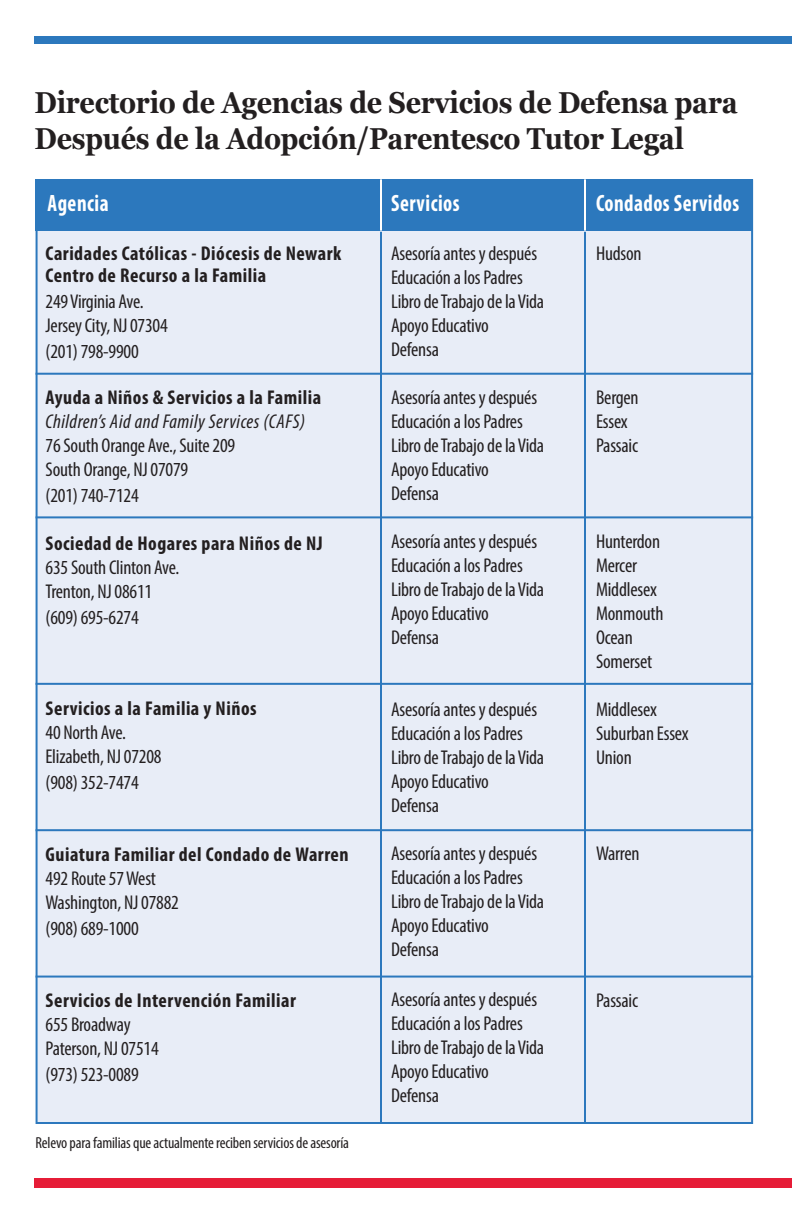
<style>
.page{position:relative;width:792px;height:1224px;background:#fff}
.page>*{position:absolute;margin:0;border:0;box-sizing:border-box;transform-origin:0 0}
.t1{font:700 30.2px/36px "Georgia";letter-spacing:-.01em;color:#231f20;scale:.89 1}
.t2{font:700 condensed 23.8px "Myriad Pro";letter-spacing:.025em;color:#fff;scale:.89 1}
.t3{font:condensed 20px/24px "Myriad Pro";letter-spacing:-.01em;color:#231f20}
.t4{font:700 condensed 20px/22px "Myriad Pro";letter-spacing:.025em;color:#231f20}
.t5{font:italic condensed 20px "Myriad Pro";letter-spacing:.025em;color:#231f20}
.t6{font:condensed 16px "Myriad Pro";letter-spacing:-.01em;color:#231f20}
</style>
<div class="page">
<div style="left:36px;top:179px;width:717px;height:945px;background:#e8edf7;border:2px solid #2c78bd"></div>
<div style="left:36px;top:179px;width:717px;height:52px;background:#2c78bd"></div>
<div style="left:35px;top:36px;width:757px;height:7px;background:#2c78bd"></div>
<div style="left:35px;top:1178px;width:757px;height:10px;background:#e61c37"></div>
<hr style="left:380px;top:232px;width:2px;height:892px;background:#2c78bd">
<hr style="left:380px;top:179px;width:2px;height:52px;background:#fff">
<hr style="left:584px;top:232px;width:2px;height:892px;background:#2c78bd">
<hr style="left:584px;top:179px;width:2px;height:52px;background:#fff">
<hr style="left:36px;top:683px;width:717px;height:2px;background:#2c78bd">
<hr style="left:36px;top:829px;width:717px;height:2px;background:#2c78bd">
<hr style="left:36px;top:976px;width:717px;height:2px;background:#2c78bd">
<hr style="left:36px;top:516px;width:717px;height:2px;background:#2c78bd">
<hr style="left:36px;top:373px;width:717px;height:2px;background:#2c78bd">
<h1 class="t1" style="left:35px;top:85px;width:792px">Directorio de Agencias de Servicios de Defensa para<br>Después de la Adopción/Parentesco Tutor Legal</h1>
<p class="t2" style="left:48px;top:188px;width:70px">Agencia</p>
<p class="t3" style="left:391px;top:241px;width:155px">Asesoría antes y después<br>Educación a los Padres<br>Libro de Trabajo de la Vida<br>Apoyo Educativo<br>Defensa</p>
<p class="t3" style="left:391px;top:385px;width:155px">Asesoría antes y después<br>Educación a los Padres<br>Libro de Trabajo de la Vida<br>Apoyo Educativo<br>Defensa</p>
<p class="t3" style="left:391px;top:529px;width:155px">Asesoría antes y después<br>Educación a los Padres<br>Libro de Trabajo de la Vida<br>Apoyo Educativo<br>Defensa</p>
<p class="t2" style="left:596px;top:188px;width:163px">Condados Servidos</p>
<p class="t2" style="left:391px;top:188px;width:79px">Servicios</p>
<p class="t4" style="left:46px;top:242px;width:297px">Caridades Católicas - Diócesis de Newark<br>Centro de Recurso a la Familia</p>
<p class="t3" style="left:46px;top:289px;width:124px">249 Virginia Ave.<br>Jersey City, NJ 07304</p>
<p class="t3" style="left:46px;top:339px;width:95px">(201) 798-9900</p>
<p class="t4" style="left:46px;top:386px;width:277px">Ayuda a Niños &amp; Servicios a la Familia</p>
<p class="t5" style="left:46px;top:409px;width:261px">Children’s Aid and Family Services (CAFS)</p>
<p class="t3" style="left:46px;top:433px;width:191px">76 South Orange Ave., Suite 209<br>South Orange, NJ 07079</p>
<p class="t3" style="left:46px;top:483px;width:95px">(201) 740-7124</p>
<p class="t4" style="left:46px;top:532px;width:279px">Sociedad de Hogares para Niños de NJ</p>
<p class="t3" style="left:46px;top:555px;width:135px">635 South Clinton Ave.<br>Trenton, NJ 08611</p>
<p class="t3" style="left:46px;top:605px;width:95px">(609) 695-6274</p>
<p class="t3" style="left:596px;top:241px;width:47px">Hudson</p>
<p class="t3" style="left:596px;top:385px;width:44px">Bergen<br>Essex<br>Passaic</p>
<p class="t3" style="left:596px;top:529px;width:69px">Hunterdon<br>Mercer<br>Middlesex<br>Monmouth<br>Ocean<br>Somerset</p>
<p class="t3" style="left:596px;top:697px;width:94px">Middlesex<br>Suburban Essex<br>Union</p>
<p class="t4" style="left:46px;top:697px;width:213px">Servicios a la Familia y Niños</p>
<p class="t3" style="left:46px;top:720px;width:118px">40 North Ave.<br>Elizabeth, NJ 07208</p>
<p class="t3" style="left:46px;top:770px;width:95px">(908) 352-7474</p>
<p class="t3" style="left:391px;top:697px;width:155px">Asesoría antes y después<br>Educación a los Padres<br>Libro de Trabajo de la Vida<br>Apoyo Educativo<br>Defensa</p>
<p class="t3" style="left:391px;top:841px;width:155px">Asesoría antes y después<br>Educación a los Padres<br>Libro de Trabajo de la Vida<br>Apoyo Educativo<br>Defensa</p>
<p class="t3" style="left:391px;top:987px;width:155px">Asesoría antes y después<br>Educación a los Padres<br>Libro de Trabajo de la Vida<br>Apoyo Educativo<br>Defensa</p>
<p class="t3" style="left:596px;top:841px;width:45px">Warren</p>
<p class="t4" style="left:46px;top:843px;width:305px">Guiatura Familiar del Condado de Warren</p>
<p class="t3" style="left:46px;top:866px;width:135px">492 Route 57 West<br>Washington, NJ 07882</p>
<p class="t3" style="left:46px;top:916px;width:95px">(908) 689-1000</p>
<p class="t4" style="left:46px;top:989px;width:252px">Servicios de Intervención Familiar</p>
<p class="t3" style="left:46px;top:1012px;width:115px">655 Broadway<br>Paterson, NJ 07514</p>
<p class="t3" style="left:46px;top:1062px;width:95px">(973) 523-0089</p>
<p class="t3" style="left:596px;top:988px;width:44px">Passaic</p>
<p class="t6" style="left:36px;top:1133px;width:315px">Relevo para familias que actualmente reciben servicios de asesoría</p>
</div>
